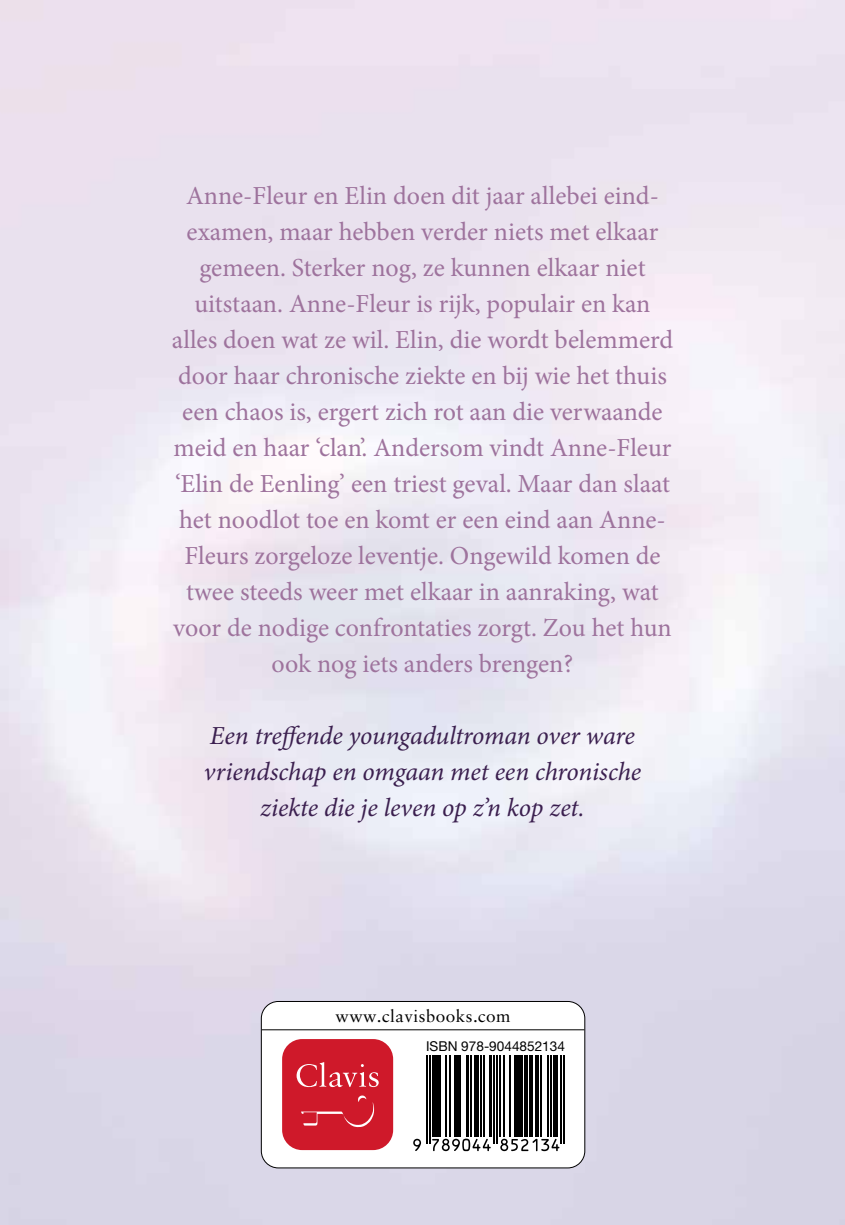
<style>
.page{position:relative;width:845px;height:1225px;background:#fff}
.page>*{position:absolute;margin:0;border:0;box-sizing:border-box;transform-origin:0 0}
.t1{font:26px/36px "Minion Pro";color:#9e739d;text-align:center}
.t2{font:italic 26px/36px "Minion Pro";letter-spacing:-.005em;color:#3b1f4f;text-align:center}
.t3{font:17.2px "Sabon LT Pro";letter-spacing:.025em;color:#000}
.t4{font:13.6px "Helvetica Neue";color:#000}
</style>
<div class="page">
<img style="left:0;top:0;width:845px;height:1225px">
<div style="left:261px;top:1001px;width:324px;height:167px;background:#fff;border-radius:17px"></div>
<hr style="left:262px;top:1029px;width:322px;height:1px;background:#000">
<div style="left:261px;top:1001px;width:324px;height:167px;border:1px solid #000;border-radius:17px"></div>
<div style="left:282px;top:1039px;width:111px;height:111px;background:#cf192a;border-radius:20px"></div>
<svg style="left:296px;top:1062px;width:83px;height:25px"></svg>
<svg style="left:301px;top:1095px;width:73px;height:32px"></svg>
<svg style="left:413px;top:1138px;width:8px;height:13px"></svg>
<hr style="left:426px;top:1055px;width:1px;height:89px;background:#000">
<hr style="left:429px;top:1055px;width:1px;height:89px;background:#000">
<hr style="left:432px;top:1055px;width:4px;height:81px;background:#000">
<hr style="left:437px;top:1055px;width:4px;height:81px;background:#000">
<hr style="left:445px;top:1055px;width:1px;height:81px;background:#000">
<hr style="left:449px;top:1055px;width:2px;height:81px;background:#000">
<hr style="left:454px;top:1055px;width:1px;height:81px;background:#000">
<hr style="left:457px;top:1055px;width:4px;height:81px;background:#000">
<hr style="left:465px;top:1055px;width:3px;height:81px;background:#000">
<hr style="left:470px;top:1055px;width:1px;height:81px;background:#000">
<div style="left:474px;top:1055px;width:5px;height:81px;background:#000"></div>
<hr style="left:480px;top:1055px;width:1px;height:81px;background:#000">
<svg style="left:432px;top:1138px;width:59px;height:13px"></svg>
<hr style="left:483px;top:1055px;width:1px;height:81px;background:#000">
<hr style="left:489px;top:1055px;width:3px;height:81px;background:#000">
<hr style="left:493px;top:1055px;width:2px;height:89px;background:#000">
<hr style="left:496px;top:1055px;width:2px;height:89px;background:#000">
<hr style="left:499px;top:1055px;width:1px;height:81px;background:#000">
<hr style="left:503px;top:1055px;width:2px;height:81px;background:#000">
<hr style="left:509px;top:1055px;width:2px;height:81px;background:#000">
<hr style="left:514px;top:1055px;width:4px;height:81px;background:#000">
<hr style="left:519px;top:1055px;width:4px;height:81px;background:#000">
<hr style="left:524px;top:1055px;width:3px;height:81px;background:#000">
<hr style="left:530px;top:1055px;width:3px;height:81px;background:#000">
<hr style="left:536px;top:1055px;width:3px;height:81px;background:#000">
<hr style="left:540px;top:1055px;width:1px;height:81px;background:#000">
<hr style="left:547px;top:1055px;width:2px;height:81px;background:#000">
<svg style="left:500px;top:1138px;width:59px;height:13px"></svg>
<hr style="left:550px;top:1055px;width:2px;height:81px;background:#000">
<div style="left:553px;top:1055px;width:5px;height:81px;background:#000"></div>
<hr style="left:560px;top:1055px;width:2px;height:89px;background:#000">
<hr style="left:563px;top:1055px;width:2px;height:89px;background:#000">
<p class="t1" style="left:172px;top:178px;width:503px">Anne-Fleur en Elin doen dit jaar allebei eind&shy;examen, maar hebben verder niets met elkaar gemeen. Sterker nog, ze kunnen elkaar niet uitstaan. Anne-Fleur is rijk, populair en kan alles doen wat ze wil. Elin, die wordt belemmerd door haar chronische ziekte en bij wie het thuis een chaos is, ergert zich rot aan die verwaande meid en haar ‘clan’. Andersom vindt Anne-Fleur ‘Elin de Eenling’ een triest geval. Maar dan slaat het noodlot toe en komt er een eind aan Anne-Fleurs zorgeloze leventje. Ongewild komen de twee steeds weer met elkaar in aanraking, wat voor de nodige confrontaties zorgt. Zou het hun ook nog iets anders brengen?</p>
<p class="t2" style="left:204px;top:719px;width:439px">Een treffende youngadultroman over ware vriendschap en omgaan met een chronische ziekte die je leven op z’n kop zet.</p>
<p class="t3" style="left:335px;top:1005px;width:176px">www.clavisbooks.com</p>
<p class="t4" style="left:426px;top:1034px;width:140px">ISBN 978-9044852134</p>
</div>
